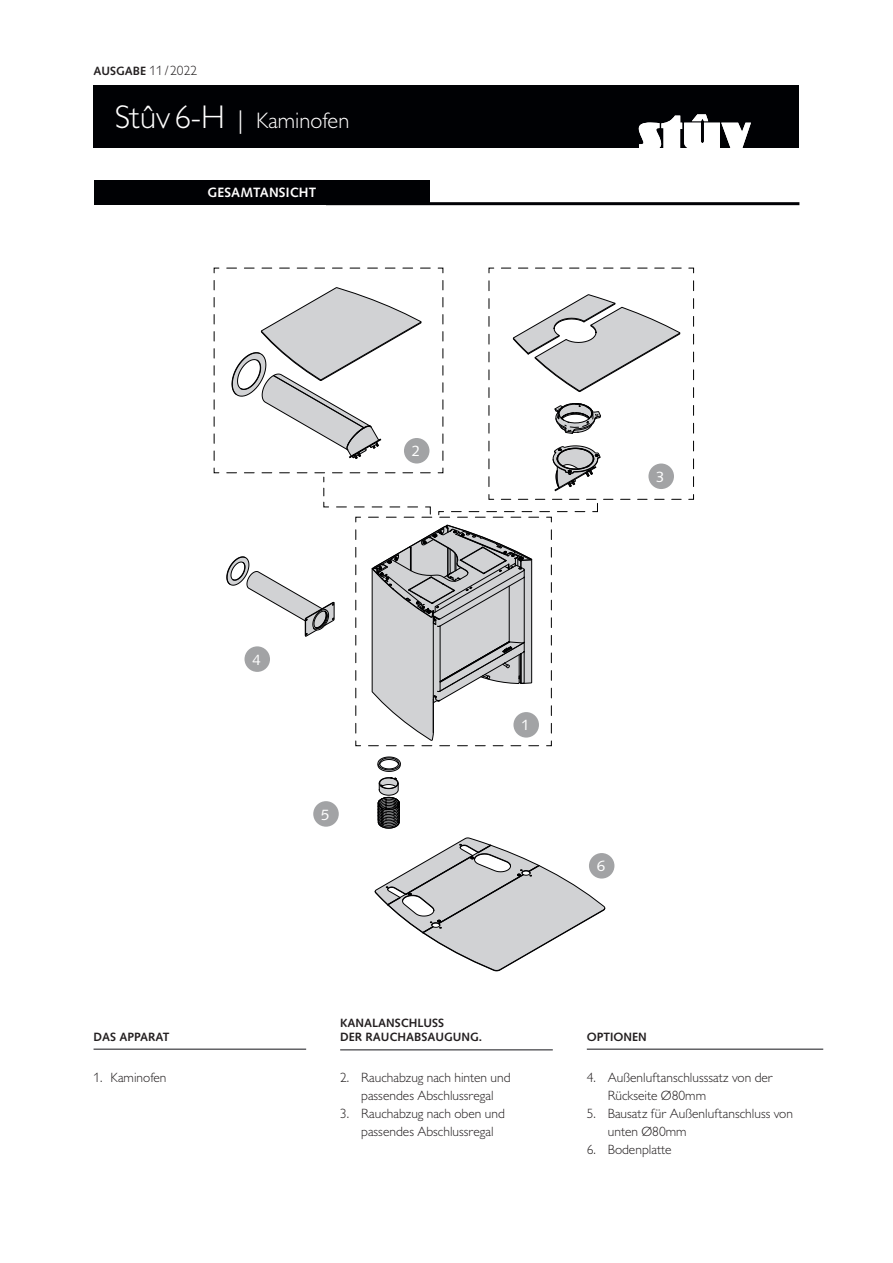
<style>
.page{position:relative;width:893px;height:1263px;background:#fff}
.page>*{position:absolute;margin:0;border:0;box-sizing:border-box;transform-origin:0 0}
.t1{font:300 22.5px "Gill Sans MT Pro";color:#fff}
.t2{font:15px "Syntax LT Std";color:#fff}
.t3{font:300 13.5px/18px "Gill Sans MT Pro";color:#231f20}
.t4{font:700 13.5px "Syntax LT Std";letter-spacing:.01em;color:#fff}
.t5{font:700 12px/14.4px "Syntax LT Std";color:#231f20}
.s1{font-family:"Gill Sans MT Pro";font-weight:300;font-size:13.5px}
.s2{font-size:33px}
.s3{font-size:25.5px}
</style>
<div class="page">
<div style="left:94px;top:85px;width:705px;height:63px;background:#000104"></div>
<hr style="left:326px;top:202px;width:473px;height:3px;background:#000104">
<div style="left:94px;top:180px;width:335px;height:25px;background:#000104"></div>
<svg style="left:639px;top:114px;width:112px;height:34px"></svg>
<svg style="left:377px;top:756px;width:24px;height:73px"></svg>
<svg style="left:375px;top:837px;width:230px;height:134px"></svg>
<svg style="left:213px;top:267px;width:481px;height:480px"></svg>
<div style="left:513px;top:712px;width:26px;height:26px;background:#a2a3a5;border-radius:50%"></div>
<div style="left:404px;top:438px;width:25px;height:25px;background:#a2a3a5;border-radius:50%"></div>
<div style="left:648px;top:463px;width:26px;height:26px;background:#a2a3a5;border-radius:50%"></div>
<div style="left:244px;top:646px;width:26px;height:26px;background:#a2a3a5;border-radius:50%"></div>
<div style="left:313px;top:801px;width:26px;height:26px;background:#a2a3a5;border-radius:50%"></div>
<div style="left:589px;top:853px;width:25px;height:25px;background:#a2a3a5;border-radius:50%"></div>
<hr style="left:94px;top:1048px;width:212px;height:2px;background:#636366">
<hr style="left:340px;top:1049px;width:213px;height:1px;background:#636366">
<hr style="left:587px;top:1048px;width:236px;height:2px;background:#636366">
<p class="t5" style="left:94px;top:64px;width:105px">AUSGABE <span class="s1">11/2022</span></p>
<h1 class="t1" style="left:115px;top:107px;width:236px"><span class="s2">Stûv 6-H</span> <span class="s3">|</span> Kaminofen</h1>
<p class="t4" style="left:208px;top:185px;width:110px">GESAMTANSICHT</p>
<p class="t2" style="left:412px;top:442px;width:10px">2</p>
<p class="t2" style="left:656px;top:468px;width:10px">3</p>
<p class="t2" style="left:252px;top:651px;width:10px">4</p>
<p class="t2" style="left:321px;top:805px;width:10px">5</p>
<p class="t2" style="left:521px;top:716px;width:10px">1</p>
<p class="t5" style="left:94px;top:1029px;width:77px">DAS APPARAT</p>
<p class="t5" style="left:340px;top:1016px;width:143px">KANALANSCHLUSS<br>DER RAUCHABSAUGUNG.</p>
<p class="t3" style="left:94px;top:1068px;width:74px">1. Kaminofen</p>
<p class="t3" style="left:340px;top:1068px;width:172px;text-align:center">2. Rauchabzug nach hinten und passendes Abschlussregal</p>
<p class="t3" style="left:361px;top:1104px;width:145px;text-indent:-21px">3. Rauchabzug nach oben und passendes Abschlussregal</p>
<p class="t2" style="left:597px;top:857px;width:10px">6</p>
<p class="t5" style="left:587px;top:1029px;width:61px">OPTIONEN</p>
<p class="t3" style="left:608px;top:1068px;width:167px;text-indent:-21px">4. Außenluftanschlusssatz von der<br>Rückseite Ø80mm</p>
<p class="t3" style="left:608px;top:1104px;width:187px;text-indent:-21px">5. Bausatz für Außenluftanschluss von unten Ø80mm</p>
<p class="t3" style="left:587px;top:1140px;width:86px">6. Bodenplatte</p>
</div>
